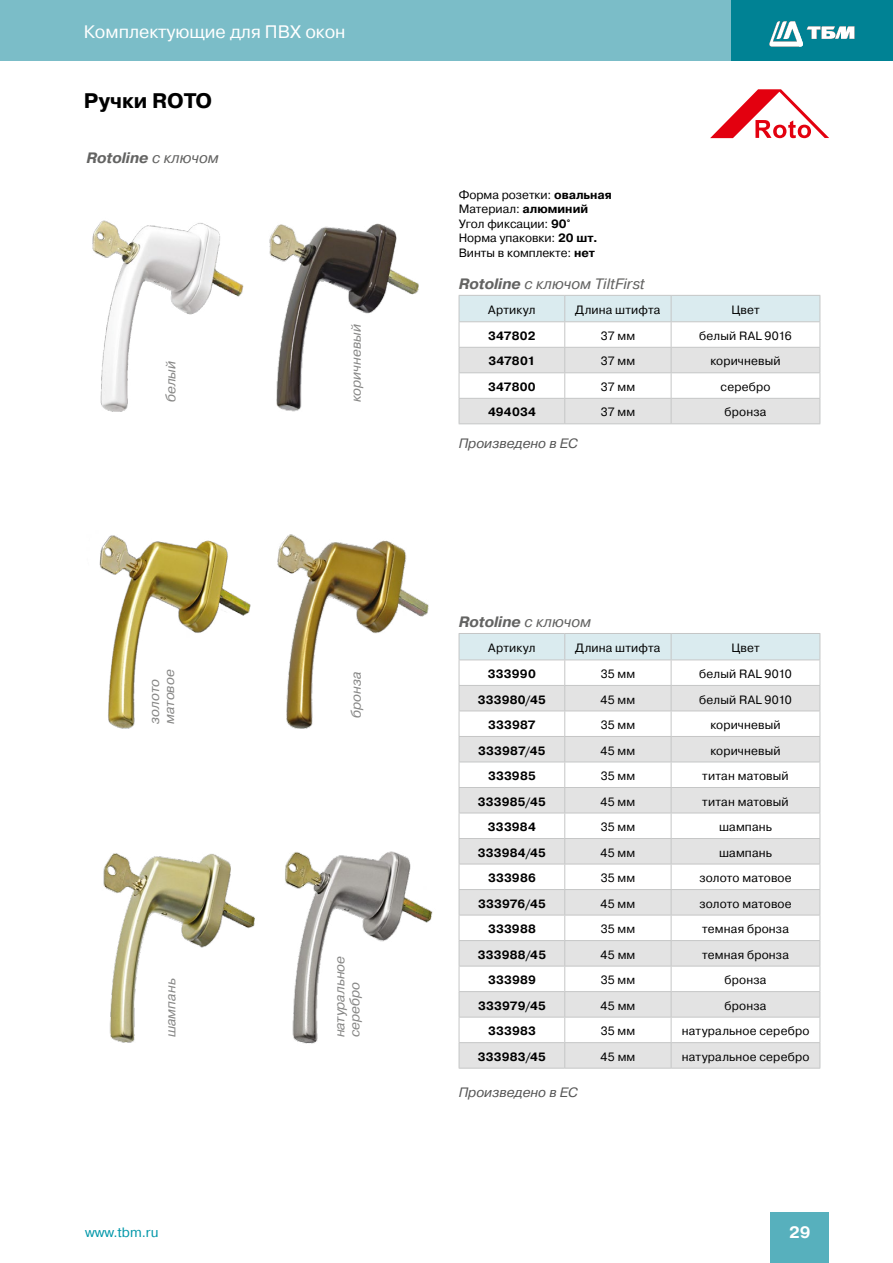
<style>
.page{position:relative;width:893px;height:1263px;background:#fff}
.page>*{position:absolute;margin:0;border:0;box-sizing:border-box;transform-origin:0 0}
.t1{font:700 21px "Pragmatica C";color:#000}
.t2{font:18px "Pragmatica C";color:#fff}
.t3{font:700 16.5px "Pragmatica C";color:#fff}
.t4{font:italic 700 15px "Pragmatica C";color:#636362}
.t5{font:italic 15px "Pragmatica C";color:#636362}
.t6{font:italic 13.5px/15px "Pragmatica C";color:#878786}
.t7{font:italic 13.5px "Pragmatica C";color:#565656}
.t8{font:13.5px "Pragmatica C";color:#0097a9}
.t9{font:12px/14.4px "Pragmatica C";letter-spacing:.015em;color:#000}
.t10{font:700 12px "Pragmatica C";letter-spacing:.015em;color:#000}
.s1{font-weight:400}
.s2{font-weight:700}
</style>
<div class="page">
<div style="left:771px;top:1212px;width:58px;height:51px;background:#57b0bd"></div>
<div style="left:0;top:0;width:743px;height:61px;background:#7bbdc8"></div>
<div style="left:731px;top:0;width:162px;height:61px;background:#008294"></div>
<svg style="left:769px;top:21px;width:85px;height:26px"></svg>
<svg style="left:459px;top:295px;width:362px;height:129px"></svg>
<hr style="left:459px;top:423px;width:106px;height:1px;background:#c5c6c6">
<hr style="left:565px;top:423px;width:106px;height:1px;background:#c5c6c6">
<hr style="left:671px;top:423px;width:149px;height:1px;background:#c5c6c6">
<svg style="left:710px;top:89px;width:119px;height:49px"></svg>
<img style="left:269px;top:223px;width:150px;height:189px">
<img style="left:92px;top:220px;width:152px;height:192px">
<img style="left:285px;top:851px;width:148px;height:193px">
<img style="left:103px;top:853px;width:152px;height:190px">
<img style="left:99px;top:535px;width:152px;height:194px">
<img style="left:277px;top:534px;width:152px;height:195px">
<svg style="left:459px;top:633px;width:362px;height:435px"></svg>
<hr style="left:459px;top:1068px;width:106px;height:1px;background:#c5c6c6">
<hr style="left:565px;top:1068px;width:106px;height:1px;background:#c5c6c6">
<hr style="left:671px;top:1068px;width:149px;height:1px;background:#c5c6c6">
<h2 class="t2" style="left:84px;top:22px;width:263px">Комплектующие для ПВХ окон</h2>
<h1 class="t1" style="left:84px;top:89px;width:130px">Ручки ROTO</h1>
<p class="t4" style="left:86px;top:150px;width:134px">Rotoline <span class="s1">с ключом</span></p>
<p class="t6" style="left:163px;top:402px;width:43px;rotate:-90deg">белый</p>
<p class="t6" style="left:349px;top:402px;width:80px;rotate:-90deg">коричневый</p>
<p class="t6" style="left:147px;top:724px;width:56px;rotate:-90deg">золото матовое</p>
<p class="t6" style="left:349px;top:718px;width:48px;rotate:-90deg">бронза</p>
<p class="t6" style="left:163px;top:1037px;width:60px;rotate:-90deg">шампань</p>
<p class="t6" style="left:332px;top:1037px;width:83px;rotate:-90deg">натуральное серебро</p>
<p class="t9" style="left:459px;top:188px;width:155px">Форма розетки: <span class="s2">овальная<br></span>Материал: <span class="s2">алюминий<br></span>Угол фиксации: <span class="s2">90°<br></span>Норма упаковки: <span class="s2">20 шт.<br></span>Винты в комплекте: <span class="s2">нет</span></p>
<p class="t5" style="left:459px;top:275px;width:187px"><span class="s2">Rotoline</span> с ключом TiltFirst</p>
<p class="t9" style="left:488px;top:303px;width:49px">Артикул</p>
<p class="t9" style="left:575px;top:303px;width:87px">Длина штифта</p>
<p class="t9" style="left:731px;top:303px;width:30px">Цвет</p>
<p class="t10" style="left:488px;top:329px;width:49px">347802</p>
<p class="t9" style="left:601px;top:329px;width:36px">37 мм</p>
<p class="t9" style="left:699px;top:329px;width:94px">белый RAL 9016</p>
<p class="t10" style="left:488px;top:355px;width:49px">347801</p>
<p class="t9" style="left:601px;top:354px;width:36px">37 мм</p>
<p class="t9" style="left:710px;top:354px;width:72px">коричневый</p>
<p class="t10" style="left:488px;top:380px;width:49px">347800</p>
<p class="t9" style="left:601px;top:380px;width:36px">37 мм</p>
<p class="t9" style="left:721px;top:380px;width:51px">серебро</p>
<p class="t10" style="left:488px;top:406px;width:49px">494034</p>
<p class="t9" style="left:601px;top:405px;width:36px">37 мм</p>
<p class="t9" style="left:725px;top:405px;width:43px">бронза</p>
<p class="t7" style="left:459px;top:435px;width:120px">Произведено в ЕС</p>
<p class="t4" style="left:459px;top:614px;width:134px">Rotoline <span class="s1">с ключом</span></p>
<p class="t9" style="left:488px;top:641px;width:49px">Артикул</p>
<p class="t9" style="left:575px;top:641px;width:87px">Длина штифта</p>
<p class="t9" style="left:731px;top:641px;width:30px">Цвет</p>
<p class="t10" style="left:488px;top:667px;width:49px">333990</p>
<p class="t9" style="left:601px;top:667px;width:36px">35 мм</p>
<p class="t9" style="left:699px;top:667px;width:94px">белый RAL 9010</p>
<p class="t10" style="left:478px;top:693px;width:70px">333980/45</p>
<p class="t9" style="left:601px;top:692px;width:36px">45 мм</p>
<p class="t9" style="left:699px;top:692px;width:94px">белый RAL 9010</p>
<p class="t10" style="left:488px;top:718px;width:49px">333987</p>
<p class="t9" style="left:601px;top:718px;width:36px">35 мм</p>
<p class="t9" style="left:710px;top:718px;width:72px">коричневый</p>
<p class="t10" style="left:478px;top:744px;width:69px">333987/45</p>
<p class="t9" style="left:601px;top:743px;width:36px">45 мм</p>
<p class="t9" style="left:710px;top:743px;width:72px">коричневый</p>
<p class="t10" style="left:488px;top:769px;width:49px">333985</p>
<p class="t9" style="left:601px;top:769px;width:36px">35 мм</p>
<p class="t9" style="left:702px;top:769px;width:88px">титан матовый</p>
<p class="t10" style="left:478px;top:795px;width:70px">333985/45</p>
<p class="t9" style="left:601px;top:794px;width:36px">45 мм</p>
<p class="t9" style="left:702px;top:794px;width:88px">титан матовый</p>
<p class="t10" style="left:488px;top:820px;width:49px">333984</p>
<p class="t9" style="left:601px;top:820px;width:36px">35 мм</p>
<p class="t9" style="left:719px;top:820px;width:54px">шампань</p>
<p class="t10" style="left:478px;top:846px;width:70px">333984/45</p>
<p class="t9" style="left:601px;top:845px;width:36px">45 мм</p>
<p class="t9" style="left:719px;top:845px;width:54px">шампань</p>
<p class="t10" style="left:488px;top:871px;width:49px">333986</p>
<p class="t9" style="left:601px;top:871px;width:36px">35 мм</p>
<p class="t9" style="left:699px;top:871px;width:94px">золото матовое</p>
<p class="t10" style="left:478px;top:897px;width:69px">333976/45</p>
<p class="t9" style="left:601px;top:896px;width:36px">45 мм</p>
<p class="t9" style="left:699px;top:896px;width:94px">золото матовое</p>
<p class="t10" style="left:488px;top:922px;width:49px">333988</p>
<p class="t9" style="left:601px;top:922px;width:36px">35 мм</p>
<p class="t9" style="left:702px;top:922px;width:88px">темная бронза</p>
<p class="t10" style="left:478px;top:948px;width:70px">333988/45</p>
<p class="t9" style="left:601px;top:947px;width:36px">45 мм</p>
<p class="t9" style="left:702px;top:947px;width:88px">темная бронза</p>
<p class="t10" style="left:488px;top:973px;width:49px">333989</p>
<p class="t9" style="left:601px;top:973px;width:36px">35 мм</p>
<p class="t9" style="left:725px;top:973px;width:43px">бронза</p>
<p class="t10" style="left:478px;top:999px;width:69px">333979/45</p>
<p class="t9" style="left:601px;top:998px;width:36px">45 мм</p>
<p class="t9" style="left:725px;top:998px;width:43px">бронза</p>
<p class="t10" style="left:488px;top:1024px;width:49px">333983</p>
<p class="t9" style="left:601px;top:1024px;width:36px">35 мм</p>
<p class="t9" style="left:682px;top:1024px;width:129px">натуральное серебро</p>
<p class="t10" style="left:478px;top:1050px;width:70px">333983/45</p>
<p class="t9" style="left:601px;top:1049px;width:36px">45 мм</p>
<p class="t9" style="left:682px;top:1049px;width:129px">натуральное серебро</p>
<p class="t7" style="left:459px;top:1084px;width:120px">Произведено в ЕС</p>
<p class="t8" style="left:85px;top:1225px;width:75px">www.tbm.ru</p>
<h3 class="t3" style="left:789px;top:1223px;width:23px">29</h3>
</div>
